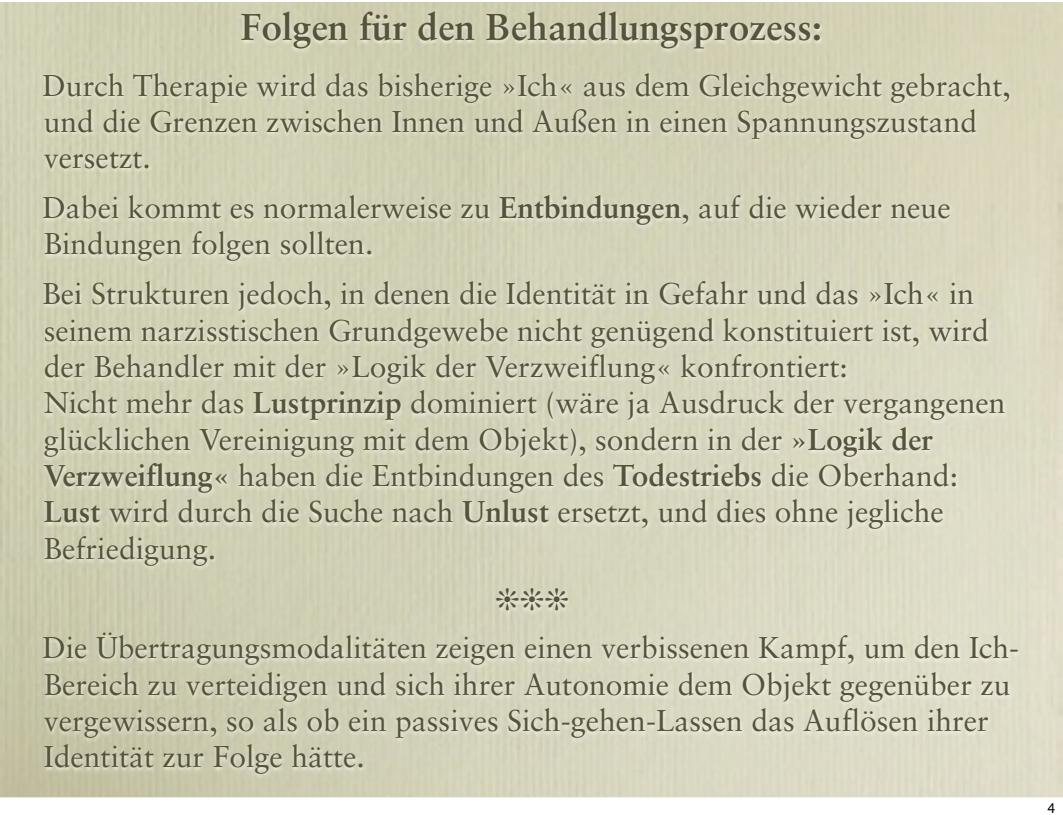
<style>
.page{position:relative;width:1063px;height:815px;background:#fff}
.page>*{position:absolute;margin:0;border:0;box-sizing:border-box;transform-origin:0 0}
.t1{font:700 37.25px "Sabon";color:#55533a}
.t2{font:30px/36.2px "Sabon";color:#55533a}
.t3{font:13.5px "Lucida Grande";color:#000}
.s1{font-weight:700}
</style>
<div class="page">
<img style="left:35px;top:9px;width:1010px;height:770px">
<svg style="left:496px;top:588px;width:72px;height:23px;background:#dad9c4"></svg>
<p class="t1" style="left:241px;top:4px;width:583px">Folgen für den Behandlungsprozess:</p>
<p class="t2" style="left:43px;top:67px;width:970px">Durch Therapie wird das bisherige »Ich« aus dem Gleichgewicht gebracht, und die Grenzen zwischen Innen und Außen in einen Spannungszustand versetzt.</p>
<p class="t2" style="left:43px;top:189px;width:910px">Dabei kommt es normalerweise zu <span class="s1">Entbindungen</span>, auf die wieder neue<br>Bindungen folgen sollten.</p>
<p class="t2" style="left:43px;top:275px;width:965px">Bei Strukturen jedoch, in denen die Identität in Gefahr und das »Ich« in seinem narzisstischen Grundgewebe nicht genügend konstituiert ist, wird der Behandler mit der »Logik der Verzweiflung« konfrontiert:<br>Nicht mehr das <span class="s1">Lustprinzip</span> dominiert (wäre ja Ausdruck der vergangenen glücklichen Vereinigung mit dem Objekt), sondern in der <span class="s1">»Logik der Verzweiflung«</span> haben die Entbindungen des <span class="s1">Todestriebs</span> die Oberhand:<br><span class="s1">Lust</span> wird durch die Suche nach <span class="s1">Unlust</span> ersetzt, und dies ohne jegliche Befriedigung.</p>
<p class="t2" style="left:43px;top:629px;width:978px">Die Übertragungsmodalitäten zeigen einen verbissenen Kampf, um den Ich-Bereich zu verteidigen und sich ihrer Autonomie dem Objekt gegenüber zu vergewissern, so als ob ein passives Sich-gehen-Lassen das Auflösen ihrer Identität zur Folge hätte.</p>
<p class="t3" style="left:1047px;top:800px;width:10px">4</p>
</div>
